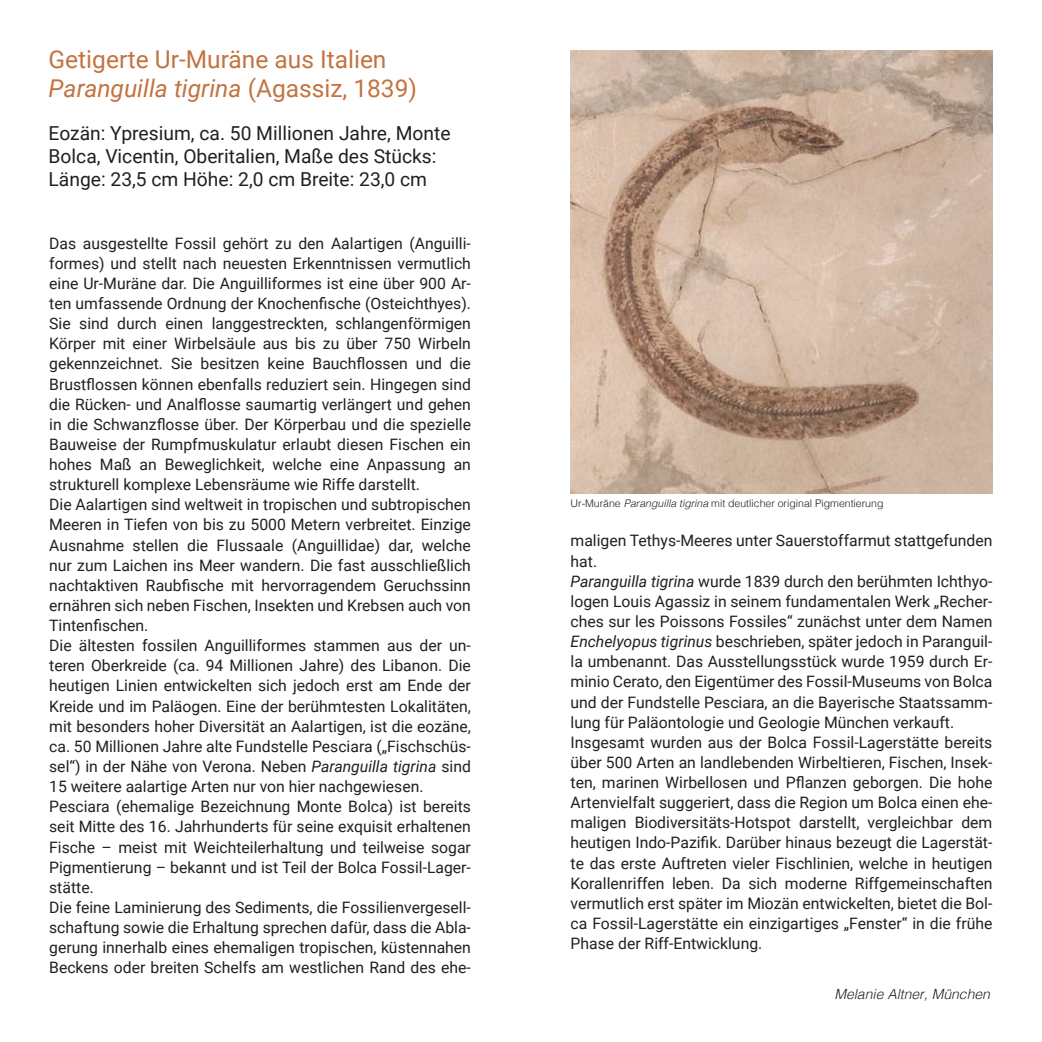
<style>
.page{position:relative;width:1042px;height:1042px;background:#fff}
.page>*{position:absolute;margin:0;border:0;box-sizing:border-box;transform-origin:0 0}
.t1{font:24.5px/29.4px "Roboto";color:#c37340}
.t2{font:19.25px/22.8px "Roboto";color:#221f1f}
.t3{font:15.75px/20.1px "Roboto";color:#221f1f}
.t4{font:italic 300 14px "Helvetica";color:#221f1f}
.t5{font:300 10.5px "Helvetica";color:#221f1f}
.s1{font-style:italic}
</style>
<div class="page">
<img style="left:571px;top:50px;width:421px;height:444px">
<h1 class="t1" style="left:49px;top:46px;width:370px">Getigerte Ur-Muräne aus Italien<br><span class="s1">Paranguilla tigrina</span> (Agassiz, 1839)</h1>
<p class="t2" style="left:49px;top:123px;width:403px">Eozän: Ypresium, ca. 50 Millionen Jahre, Monte<br>Bolca, Vicentin, Oberitalien, Maße des Stücks:<br>Länge: 23,5 cm Höhe: 2,0 cm Breite: 23,0 cm</p>
<p class="t3" style="left:49px;top:234px;width:423px">Das ausgestellte Fossil gehört zu den Aalartigen (Anguilli&shy;formes) und stellt nach neuesten Erkenntnissen vermutlich eine Ur-Muräne dar. Die Anguilliformes ist eine über 900 Ar&shy;ten umfassende Ordnung der Knochenfische (Osteichthyes).<br>Sie sind durch einen langgestreckten, schlangenförmigen Körper mit einer Wirbelsäule aus bis zu über 750 Wirbeln gekennzeichnet. Sie besitzen keine Bauchflossen und die Brustflossen können ebenfalls reduziert sein. Hingegen sind die Rücken- und Analflosse saumartig verlängert und gehen in die Schwanzflosse über. Der Körperbau und die spezielle Bauweise der Rumpfmuskulatur erlaubt diesen Fischen ein hohes Maß an Beweglichkeit, welche eine Anpassung an strukturell komplexe Lebensräume wie Riffe darstellt.<br>Die Aalartigen sind weltweit in tropischen und subtropischen Meeren in Tiefen von bis zu 5000 Metern verbreitet. Einzige Ausnahme stellen die Flussaale (Anguillidae) dar, welche nur zum Laichen ins Meer wandern. Die fast ausschließlich nachtaktiven Raubfische mit hervorragendem Geruchssinn ernähren sich neben Fischen, Insekten und Krebsen auch von Tintenfischen.<br>Die ältesten fossilen Anguilliformes stammen aus der un&shy;teren Oberkreide (ca. 94 Millionen Jahre) des Libanon. Die heutigen Linien entwickelten sich jedoch erst am Ende der Kreide und im Paläogen. Eine der berühmtesten Lokalitäten, mit besonders hoher Diversität an Aalartigen, ist die eozäne, ca. 50 Millionen Jahre alte Fundstelle Pesciara („Fischschüs&shy;sel“) in der Nähe von Verona. Neben <span class="s1">Paranguilla tigrina</span> sind 15 weitere aalartige Arten nur von hier nachgewiesen.<br>Pesciara (ehemalige Bezeichnung Monte Bolca) ist bereits seit Mitte des 16. Jahrhunderts für seine exquisit erhaltenen Fische – meist mit Weichteilerhaltung und teilweise sogar Pigmentierung – bekannt und ist Teil der Bolca Fossil-Lager&shy;stätte.<br>Die feine Laminierung des Sediments, die Fossilienvergesell&shy;schaftung sowie die Erhaltung sprechen dafür, dass die Abla&shy;gerung innerhalb eines ehemaligen tropischen, küstennahen Beckens oder breiten Schelfs am westlichen Rand des ehe-</p>
<p class="t5" style="left:570px;top:500px;width:314px">Ur-Muräne <span class="s1">Paranguilla tigrina</span> mit deutlicher original Pigmentierung</p>
<p class="t3" style="left:570px;top:530px;width:423px">maligen Tethys-Meeres unter Sauerstoffarmut stattgefunden hat.<br><span class="s1">Paranguilla tigrina</span> wurde 1839 durch den berühmten Ichthyo&shy;logen Louis Agassiz in seinem fundamentalen Werk „Recher&shy;ches sur les Poissons Fossiles“ zunächst unter dem Namen <span class="s1">Enchelyopus tigrinus</span> beschrieben, später jedoch in Paranguil&shy;la umbenannt. Das Ausstellungsstück wurde 1959 durch Er&shy;minio Cerato, den Eigentümer des Fossil-Museums von Bolca und der Fundstelle Pesciara, an die Bayerische Staatssamm&shy;lung für Paläontologie und Geologie München verkauft.<br>Insgesamt wurden aus der Bolca Fossil-Lagerstätte bereits über 500 Arten an landlebenden Wirbeltieren, Fischen, Insek&shy;ten, marinen Wirbellosen und Pflanzen geborgen. Die hohe Artenvielfalt suggeriert, dass die Region um Bolca einen ehe&shy;maligen Biodiversitäts-Hotspot darstellt, vergleichbar dem heutigen Indo-Pazifik. Darüber hinaus bezeugt die Lagerstät&shy;te das erste Auftreten vieler Fischlinien, welche in heutigen Korallenriffen leben. Da sich moderne Riffgemeinschaften vermutlich erst später im Miozän entwickelten, bietet die Bol&shy;ca Fossil-Lagerstätte ein einzigartiges „Fenster“ in die frühe Phase der Riff-Entwicklung.</p>
<p class="t4" style="left:834px;top:988px;width:157px">Melanie Altner, München</p>
</div>
